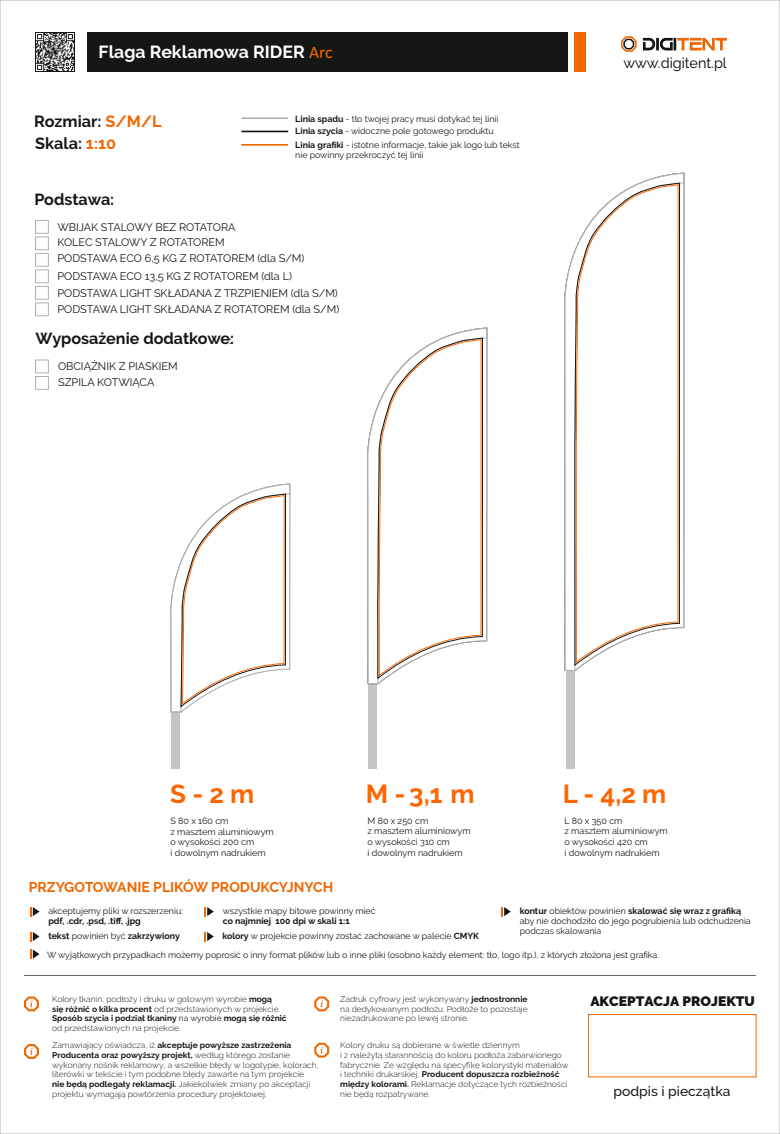
<style>
.page{position:relative;width:780px;height:1134px;background:#fff}
.page>*{position:absolute;margin:0;border:0;box-sizing:border-box;transform-origin:0 0}
.t1{font:700 25.9px "Raleway";color:#fc6600}
.t2{font:700 17.5px "Raleway";color:#fff}
.t3{font:700 16.15px/22.4px "Raleway";color:#151616}
.t4{font:700 16.05px "Raleway";color:#151616}
.t5{font:14.45px "Raleway";color:#000}
.t6{font:700 14.05px "Raleway";color:#ef6700}
.t7{font:900 13.6px "Raleway";color:#151616}
.t8{font:500 13.6px "Raleway";color:#151616}
.t9{font:10.9px/15.8px "Raleway";color:#151616}
.t10{font:10.05px "Arial";color:#151616}
.t11{font:9px/10.6px "Raleway";color:#151616}
.t12{font:8.8px/10.3px "Raleway";color:#151616}
.t13{font:700 8.8px "Raleway";color:#151616}
.t14{font:300 8.25px/9.7px "Raleway";color:#151616}
.s1{font-family:"Calibri";font-weight:400;color:#fc6600}
.s2{color:#ef6700}
.s3{font-weight:700}
.s4{font-weight:400}
</style>
<div class="page">
<svg style="left:314px;top:996px;width:15px;height:15px"></svg>
<svg style="left:314px;top:1043px;width:15px;height:14px"></svg>
<svg style="left:24px;top:996px;width:15px;height:15px"></svg>
<svg style="left:24px;top:1044px;width:15px;height:15px"></svg>
<div style="left:588px;top:1014px;width:168px;height:63px;border:1px solid #ef6700"></div>
<hr style="left:25px;top:975px;width:731px;height:1px;background:#676767">
<div style="left:87px;top:33px;width:481px;height:39px;background:#151616"></div>
<div style="left:574px;top:33px;width:11px;height:39px;background:#ef6700"></div>
<svg style="left:501px;top:907px;width:10px;height:9px"></svg>
<svg style="left:30px;top:907px;width:9px;height:9px"></svg>
<svg style="left:30px;top:932px;width:9px;height:9px"></svg>
<svg style="left:204px;top:932px;width:10px;height:9px"></svg>
<svg style="left:204px;top:907px;width:10px;height:9px"></svg>
<svg style="left:30px;top:949px;width:9px;height:10px"></svg>
<svg style="left:621px;top:36px;width:15px;height:16px"></svg>
<svg style="left:643px;top:38px;width:84px;height:12px"></svg>
<img style="left:36px;top:33px;width:39px;height:39px">
<hr style="left:241px;top:118px;width:47px;height:1px;background:#afb0b0">
<hr style="left:241px;top:131px;width:47px;height:1px;background:#151616">
<hr style="left:241px;top:144px;width:47px;height:1px;background:#ef6700">
<div style="left:35px;top:220px;width:14px;height:13px;border:1px solid #afb0b0"></div>
<div style="left:35px;top:237px;width:14px;height:13px;border:1px solid #afb0b0"></div>
<div style="left:35px;top:253px;width:14px;height:13px;border:1px solid #afb0b0"></div>
<svg style="left:35px;top:270px;width:14px;height:13px"></svg>
<div style="left:35px;top:286px;width:14px;height:13px;border:1px solid #afb0b0"></div>
<svg style="left:35px;top:303px;width:14px;height:13px"></svg>
<div style="left:35px;top:360px;width:14px;height:13px;border:1px solid #afb0b0"></div>
<svg style="left:35px;top:376px;width:14px;height:14px"></svg>
<div style="left:171px;top:712px;width:9px;height:57px;background:#c5c5c5"></div>
<svg style="left:170px;top:483px;width:120px;height:230px"></svg>
<div style="left:368px;top:684px;width:8px;height:85px;background:#c5c5c5"></div>
<svg style="left:367px;top:328px;width:120px;height:356px"></svg>
<svg style="left:377px;top:337px;width:106px;height:342px"></svg>
<svg style="left:378px;top:339px;width:103px;height:337px"></svg>
<div style="left:566px;top:669px;width:8px;height:100px;background:#c5c5c5"></div>
<svg style="left:564px;top:173px;width:120px;height:498px"></svg>
<svg style="left:574px;top:183px;width:106px;height:483px"></svg>
<svg style="left:575px;top:184px;width:103px;height:479px"></svg>
<h2 class="t2" style="left:99px;top:41px;width:235px">Flaga Reklamowa RIDER <span class="s1">Arc</span></h2>
<h3 class="t3" style="left:34px;top:110px;width:129px">Rozmiar: <span class="s2">S/M/L<br></span>Skala: <span class="s2">1:10</span></h3>
<p class="t12" style="left:295px;top:112px;width:204px;line-height:12.1px"><span class="s3">Linia spadu</span> - tło twojej pracy musi dotykać tej linii<br><span class="s3">Linia szycia</span> - widoczne pole gotowego produktu</p>
<p class="t12" style="left:295px;top:140px;width:226px"><span class="s3">Linia grafiki</span> - istotne informacje, takie jak logo lub tekst nie powinny przekroczyć tej linii</p>
<h3 class="t4" style="left:34px;top:190px;width:81px">Podstawa:</h3>
<h3 class="t9" style="left:57px;top:219px;width:248px">WBIJAK STALOWY BEZ ROTATORA<br>KOLEC STALOWY Z ROTATOREM<br>PODSTAWA ECO 6,5 KG Z ROTATOREM (dla S/M)</h3>
<h3 class="t9" style="left:57px;top:267px;width:282px;line-height:17.4px">PODSTAWA ECO 13,5 KG Z ROTATOREM (dla L)<br>PODSTAWA LIGHT SKŁADANA Z TRZPIENIEM (dla S/M)</h3>
<h3 class="t9" style="left:57px;top:301px;width:283px">PODSTAWA LIGHT SKŁADANA Z ROTATOREM (dla S/M)</h3>
<h3 class="t4" style="left:36px;top:329px;width:200px">Wyposażenie dodatkowe:</h3>
<h3 class="t9" style="left:58px;top:359px;width:121px;line-height:15.5px">OBCIĄŻNIK Z PIASKIEM<br>SZPILA KOTWIĄCA</h3>
<p class="t10" style="left:229px;top:337px;width:4px">:</p>
<h3 class="t5" style="left:623px;top:55px;width:105px">www.digitent.pl</h3>
<h1 class="t1" style="left:170px;top:778px;width:86px">S - 2 m</h1>
<h1 class="t1" style="left:366px;top:778px;width:110px">M - 3,1 m</h1>
<h1 class="t1" style="left:563px;top:778px;width:105px">L - 4,2 m</h1>
<p class="t11" style="left:170px;top:815px;width:105px">S 80 x 160 cm<br>z masztem aluminiowym o wysokości 200 cm<br>i dowolnym nadrukiem</p>
<p class="t11" style="left:367px;top:815px;width:105px">M 80 x 250 cm<br>z masztem aluminiowym o wysokości 310 cm<br>i dowolnym nadrukiem</p>
<p class="t11" style="left:564px;top:815px;width:105px">L 80 x 350 cm<br>z masztem aluminiowym o wysokości 420 cm<br>i dowolnym nadrukiem</p>
<h3 class="t6" style="left:29px;top:878px;width:306px">PRZYGOTOWANIE PLIKÓW PRODUKCYJNYCH</h3>
<p class="t12" style="left:519px;top:905px;width:232px"><span class="s3">kontur</span> obiektów powinien <span class="s3">skalować się wraz z grafiką </span>aby nie dochodziło do jego pogrubienia lub odchudzenia podczas skalowania</p>
<p class="t12" style="left:48px;top:905px;width:136px">akceptujemy pliki w rozszerzeniu:</p>
<p class="t13" style="left:48px;top:915px;width:94px">pdf, .cdr, .psd, .tiff, .jpg</p>
<p class="t12" style="left:223px;top:905px;width:154px">wszystkie mapy bitowe powinny mieć</p>
<p class="t13" style="left:223px;top:916px;width:128px">co najmniej 100 dpi w skali 1:1</p>
<p class="t12" style="left:47px;top:950px;width:613px">W wyjątkowych przypadkach możemy poprosić o inny format plików lub o inne pliki (osobno każdy element: tło, logo itp.), z których złożona jest grafika.</p>
<p class="t13" style="left:48px;top:930px;width:133px">tekst <span class="s4">powinien być</span> zakrzywiony</p>
<p class="t12" style="left:222px;top:930px;width:258px"><span class="s3">kolory</span> w projekcie powinny zostać zachowane w palecie <span class="s3">CMYK</span></p>
<p class="t14" style="left:52px;top:994px;width:236px">Kolory tkanin, podłoży i druku w gotowym wyrobie <span class="s3">mogą<br>się różnić o kilka procent</span> od przedstawionych w projekcie.<br><span class="s3">Sposób szycia i podział tkaniny</span> <span class="s4">na wyrobie</span> <span class="s3">mogą się różnić </span>od przedstawionych na projekcie.</p>
<p class="t14" style="left:52px;top:1040px;width:268px">Zamawiający oświadcza, iż <span class="s3">akceptuje powyższe zastrzeżenia Producenta oraz powyższy projekt,</span> według którego zostanie wykonany nośnik reklamowy, a wszelkie błędy w logotypie, kolorach, literówki w tekście i tym podobne błędy zawarte na tym projekcie<br><span class="s3">nie będą podlegały reklamacji.</span> Jakiekolwiek zmiany po akceptacji projektu wymagają powtórzenia procedury projektowej.</p>
<p class="t14" style="left:340px;top:994px;width:189px;text-align:justify">Zadruk cyfrowy jest wykonywany <span class="s3">jednostronnie </span>na dedykowanym podłożu. Podłoże to pozostaje niezadrukowane po lewej stronie.</p>
<p class="t14" style="left:340px;top:1040px;width:230px">Kolory druku są dobierane w świetle dziennym<br>i z należytą starannością do koloru podłoża zabarwionego fabrycznie. Ze względu na specyfikę kolorystyki materiałów i techniki drukarskiej, <span class="s3">Producent dopuszcza rozbieżność między kolorami.</span> Reklamacje dotyczące tych rozbieżności nie będą rozpatrywane.</p>
<h3 class="t7" style="left:590px;top:993px;width:166px">AKCEPTACJA PROJEKTU</h3>
<h3 class="t8" style="left:613px;top:1083px;width:118px">podpis i pieczątka</h3>
</div>
